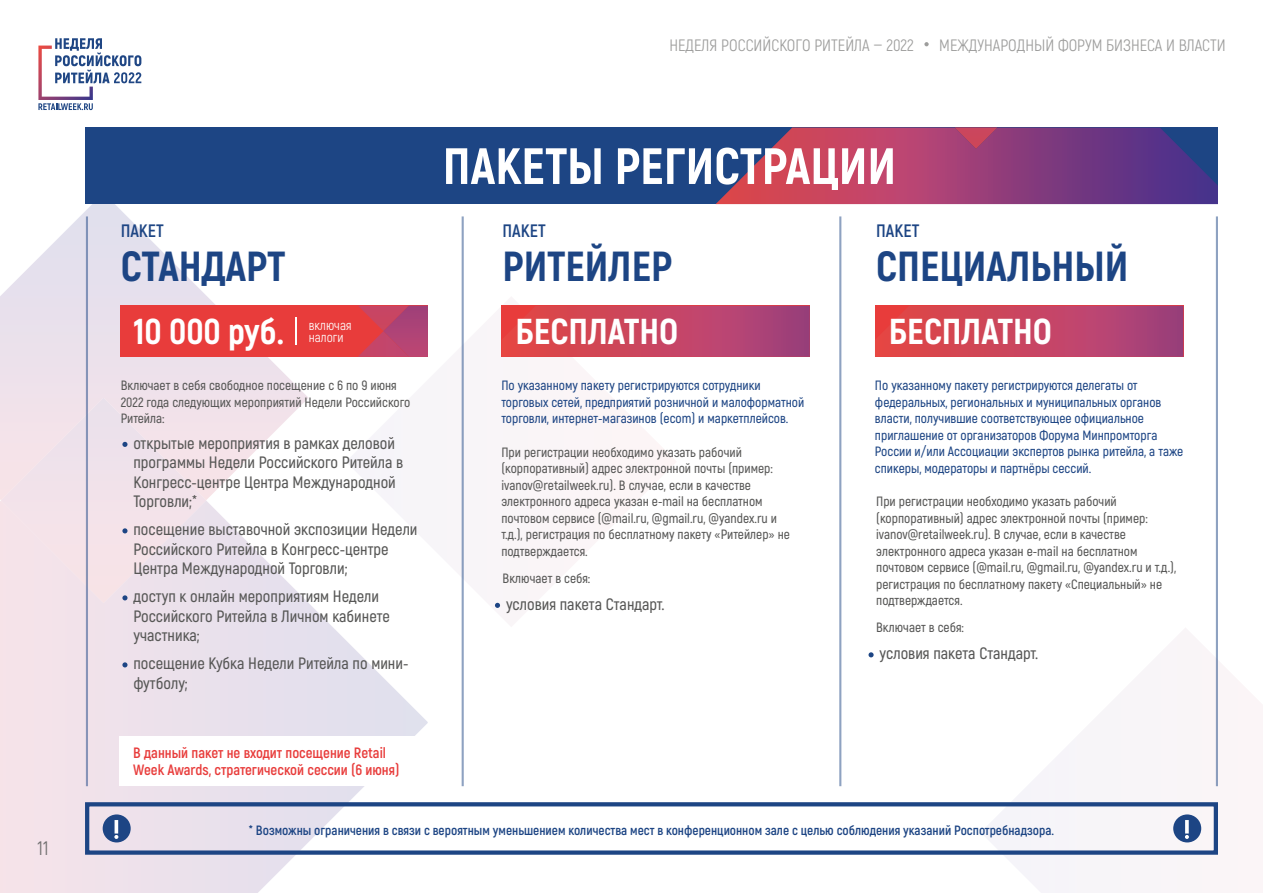
<style>
.page{position:relative;width:1263px;height:893px;background:#fff}
.page>*{position:absolute;margin:0;border:0;box-sizing:border-box;transform-origin:0 0}
.t1{font:800 51px "Akrobat";color:#fff}
.t2{font:800 42px "Akrobat";color:#1d4584}
.t3{font:800 36px "Akrobat";color:#fff}
.t4{font:19.5px "Akrobat";color:#706f6f}
.t5{font:700 18px "Akrobat";color:#1d4584}
.t6{font:600 16.5px/19.5px "Akrobat";color:#575756}
.t7{font:16.5px "Akrobat";color:#9d9d9c}
.t8{font:700 15px/16.5px "Akrobat";color:#e83c3b}
.t9{font:600 13.5px/16.5px "Akrobat";color:#575756}
.t10{font:600 13.5px/16.5px "Akrobat";color:#1d4584}
.t11{font:700 13.5px "Akrobat";color:#1d4584}
.t12{font:13.5px/12px "Akrobat";color:#fff}
</style>
<div class="page">
<svg style="left:0;top:501px;width:428px;height:392px"></svg>
<svg style="left:0;top:204px;width:309px;height:296px"></svg>
<svg style="left:346px;top:296px;width:331px;height:331px"></svg>
<svg style="left:981px;top:627px;width:238px;height:266px"></svg>
<svg style="left:38px;top:38px;width:103px;height:72px"></svg>
<svg style="left:924px;top:42px;width:5px;height:4px"></svg>
<div style="left:85px;top:128px;width:1133px;height:76px;background:#1d4584"></div>
<svg style="left:716px;top:128px;width:502px;height:76px;background:#8b3e75"></svg>
<div style="left:121px;top:306px;width:307px;height:51px;background:#e83c3b"></div>
<svg style="left:358px;top:306px;width:70px;height:51px"></svg>
<div style="left:1px;top:398px;width:205px;height:205px;background:#f3e2ea"></div>
<svg style="left:122px;top:662px;width:6px;height:5px"></svg>
<svg style="left:120px;top:736px;width:308px;height:50px"></svg>
<hr style="left:295px;top:317px;width:2px;height:28px;background:#fefefe">
<div style="left:103px;top:814px;width:28px;height:28px;background:#1d4584;border-radius:50%"></div>
<svg style="left:114px;top:820px;width:4px;height:19px"></svg>
<div style="left:1173px;top:814px;width:28px;height:28px;background:#1d4584;border-radius:50%"></div>
<svg style="left:1185px;top:820px;width:4px;height:13px"></svg>
<svg style="left:1185px;top:835px;width:4px;height:4px"></svg>
<div style="left:85px;top:802px;width:1133px;height:53px;border:4px solid #1d4584"></div>
<hr style="left:86px;top:216px;width:2px;height:570px;background:#1d4584">
<hr style="left:462px;top:216px;width:2px;height:570px;background:#1d4584">
<hr style="left:839px;top:216px;width:2px;height:570px;background:#1d4584">
<hr style="left:1216px;top:216px;width:2px;height:570px;background:#1d4584">
<svg style="left:495px;top:603px;width:5px;height:5px"></svg>
<svg style="left:501px;top:306px;width:309px;height:51px;background:#c54460"></svg>
<svg style="left:868px;top:652px;width:6px;height:5px"></svg>
<svg style="left:875px;top:306px;width:308px;height:51px;background:#c54460"></svg>
<h3 class="t4" style="left:38px;top:836px;width:12px">11</h3>
<p class="t7" style="left:669px;top:35px;width:246px">НЕДЕЛЯ РОССИЙСКОГО РИТЕЙЛА — 2022</p>
<p class="t7" style="left:939px;top:35px;width:288px">МЕЖДУНАРОДНЫЙ ФОРУМ БИЗНЕСА И ВЛАСТИ</p>
<h3 class="t5" style="left:121px;top:220px;width:45px">ПАКЕТ</h3>
<h2 class="t2" style="left:121px;top:240px;width:167px">СТАНДАРТ</h2>
<h3 class="t3" style="left:133px;top:308px;width:152px">10 000 руб.</h3>
<p class="t12" style="left:309px;top:319px;width:44px">включая налоги</p>
<p class="t9" style="left:121px;top:377px;width:291px">Включает в себя свободное посещение с 6 по 9 июня<br>2022 года следующих мероприятий Недели Российского<br>Ритейла:</p>
<p class="t6" style="left:133px;top:433px;width:271px">открытые мероприятия в рамках деловой программы Недели Российского Ритейла в<br>Конгресс-центре Центра Международной<br>Торговли;*</p>
<p class="t6" style="left:133px;top:520px;width:286px">посещение выставочной экспозиции Недели<br>Российского Ритейла в Конгресс-центре<br>Центра Международной Торговли;</p>
<p class="t6" style="left:133px;top:587px;width:258px">доступ к онлайн мероприятиям Недели<br>Российского Ритейла в Личном кабинете участника;</p>
<p class="t6" style="left:133px;top:654px;width:276px">посещение Кубка Недели Ритейла по мини&shy;футболу;</p>
<p class="t8" style="left:133px;top:744px;width:268px">В данный пакет не входит посещение Retail<br>Week Awards, стратегической сессии (6 июня)</p>
<h1 class="t1" style="left:443px;top:134px;width:455px">ПАКЕТЫ РЕГИСТРАЦИИ</h1>
<h3 class="t5" style="left:503px;top:220px;width:45px">ПАКЕТ</h3>
<h2 class="t2" style="left:503px;top:240px;width:172px">РИТЕЙЛЕР</h2>
<h3 class="t3" style="left:515px;top:308px;width:164px">БЕСПЛАТНО</h3>
<p class="t10" style="left:501px;top:377px;width:304px">По указанному пакету регистрируются сотрудники торговых сетей, предприятий розничной и малоформатной торговли, интернет-магазинов (ecom) и маркетплейсов.</p>
<p class="t9" style="left:501px;top:444px;width:290px">При регистрации необходимо указать рабочий (корпоративный) адрес электронной почты (пример: ivanov@retailweek.ru). В случае, если в качестве электронного адреса указан e-mail на бесплатном почтовом сервисе (@mail.ru, @gmail.ru, @yandex.ru и т.д.), регистрация по бесплатному пакету «Ритейлер» не подтверждается.</p>
<p class="t9" style="left:503px;top:570px;width:89px">Включает в себя:</p>
<p class="t6" style="left:506px;top:594px;width:160px">условия пакета Стандарт.</p>
<h3 class="t5" style="left:876px;top:220px;width:45px">ПАКЕТ</h3>
<h2 class="t2" style="left:876px;top:240px;width:254px">СПЕЦИАЛЬНЫЙ</h2>
<h3 class="t3" style="left:889px;top:308px;width:164px">БЕСПЛАТНО</h3>
<p class="t10" style="left:875px;top:377px;width:310px">По указанному пакету регистрируются делегаты от федеральных, региональных и муниципальных органов власти, получившие соответствующее официальное приглашение от организаторов Форума Минпромторга России и/или Ассоциации экспертов рынка ритейла, а таже спикеры, модераторы и партнёры сессий.</p>
<p class="t9" style="left:876px;top:493px;width:302px">При регистрации необходимо указать рабочий (корпоративный) адрес электронной почты (пример: ivanov@retailweek.ru). В случае, если в качестве электронного адреса указан e-mail на бесплатном почтовом сервисе (@mail.ru, @gmail.ru, @yandex.ru и т.д.), регистрация по бесплатному пакету «Специальный» не подтверждается.</p>
<p class="t9" style="left:876px;top:619px;width:89px">Включает в себя:</p>
<p class="t6" style="left:879px;top:644px;width:160px">условия пакета Стандарт.</p>
<p class="t11" style="left:249px;top:822px;width:807px">* Возможны ограничения в связи с вероятным уменьшением количества мест в конференционном зале с целью соблюдения указаний Роспотребнадзора.</p>
</div>
